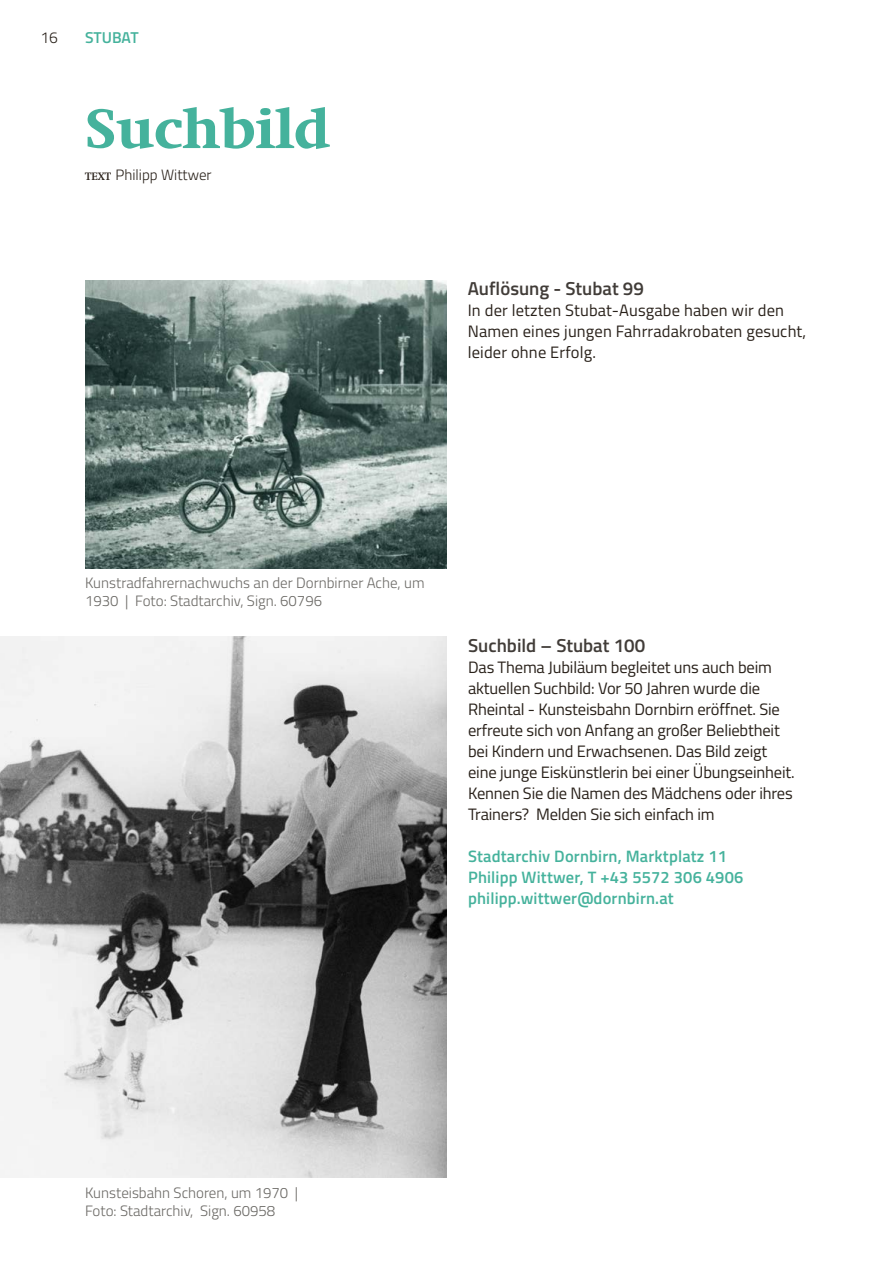
<style>
.page{position:relative;width:893px;height:1263px;background:#fff}
.page>*{position:absolute;margin:0;border:0;box-sizing:border-box;transform-origin:0 0}
.Headline_Editorial{font:800 54px "Swift";color:#45b29c}
.Fließtext{font:600 18.75px "Titillium";color:#413c38}
.Fließtext_Editorial{font:16.5px/21px "Titillium";letter-spacing:-.01em;color:#29211a}
.Fließtext-2{font:16.5px/21px "Titillium";letter-spacing:.01em;color:#29211a}
.Fließtext___Einzug{font:600 16.5px "Titillium";letter-spacing:.01em;color:#45b29c}
.Fließtext_Editorial-2{font:600 16.5px "Titillium";letter-spacing:.01em;color:#45b29c}
.t1{font:600 15.75px "Titillium";color:#45b29c}
.t2{font:300 15.75px "Titillium";color:#29211a}
.BU_links{font:300 15px/18px "Titillium";color:#6a6864}
.Autor{font:300 15px "Titillium";color:#29211a}
.s1{font-family:"Swift";font-weight:700;font-size:10.5px}
</style>
<div class="page">
<img style="left:85px;top:281px;width:361px;height:287px">
<img style="left:0;top:637px;width:446px;height:540px">
<p class="t2" style="left:40px;top:26px;width:19px">16</p>
<p class="t1" style="left:85px;top:26px;width:55px">STUBAT</p>
<p class="Headline_Editorial" style="left:85px;top:97px;width:247px">Suchbild</p>
<p class="Autor" style="left:85px;top:164px;width:128px"><span class="s1">text</span> Philipp Wittwer</p>
<p class="Fließtext" style="left:468px;top:274px;width:178px">Auflösung - Stubat 99</p>
<p class="Fließtext-2" style="left:468px;top:299px;width:340px">In der letzten Stubat-Ausgabe haben wir den<br>Namen eines jungen Fahrradakrobaten gesucht, leider ohne Erfolg.</p>
<p class="BU_links" style="left:85px;top:573px;width:341px">Kunstradfahrernachwuchs an der Dornbirner Ache, um<br>1930 | Foto: Stadtarchiv, Sign. 60796</p>
<p class="Fließtext" style="left:468px;top:631px;width:179px">Suchbild – Stubat 100</p>
<p class="Fließtext_Editorial" style="left:468px;top:656px;width:305px">Das Thema Jubiläum begleitet uns auch beim</p>
<p class="Fließtext_Editorial" style="left:468px;top:677px;width:294px">aktuellen Suchbild: Vor 50 Jahren wurde die</p>
<p class="Fließtext_Editorial" style="left:468px;top:698px;width:313px">Rheintal - Kunsteisbahn Dornbirn eröffnet. Sie erfreute sich von Anfang an großer Beliebtheit</p>
<p class="Fließtext_Editorial" style="left:468px;top:740px;width:301px">bei Kindern und Erwachsenen. Das Bild zeigt</p>
<p class="Fließtext_Editorial" style="left:468px;top:761px;width:328px;text-align:justify">eine junge Eiskünstlerin bei einer Übungseinheit.<br>Kennen Sie die Namen des Mädchens oder ihres Trainers? Melden Sie sich einfach im</p>
<p class="Fließtext_Editorial-2" style="left:468px;top:844px;width:260px">Stadtarchiv Dornbirn, Marktplatz 11</p>
<p class="Fließtext___Einzug" style="left:468px;top:865px;width:277px">Philipp Wittwer, T +43 5572 306 4906</p>
<p class="Fließtext___Einzug" style="left:468px;top:886px;width:207px">philipp.wittwer@dornbirn.at</p>
<p class="BU_links" style="left:85px;top:1183px;width:215px">Kunsteisbahn Schoren, um 1970 |</p>
<p class="BU_links" style="left:85px;top:1201px;width:192px">Foto: Stadtarchiv, Sign. 60958</p>
</div>
